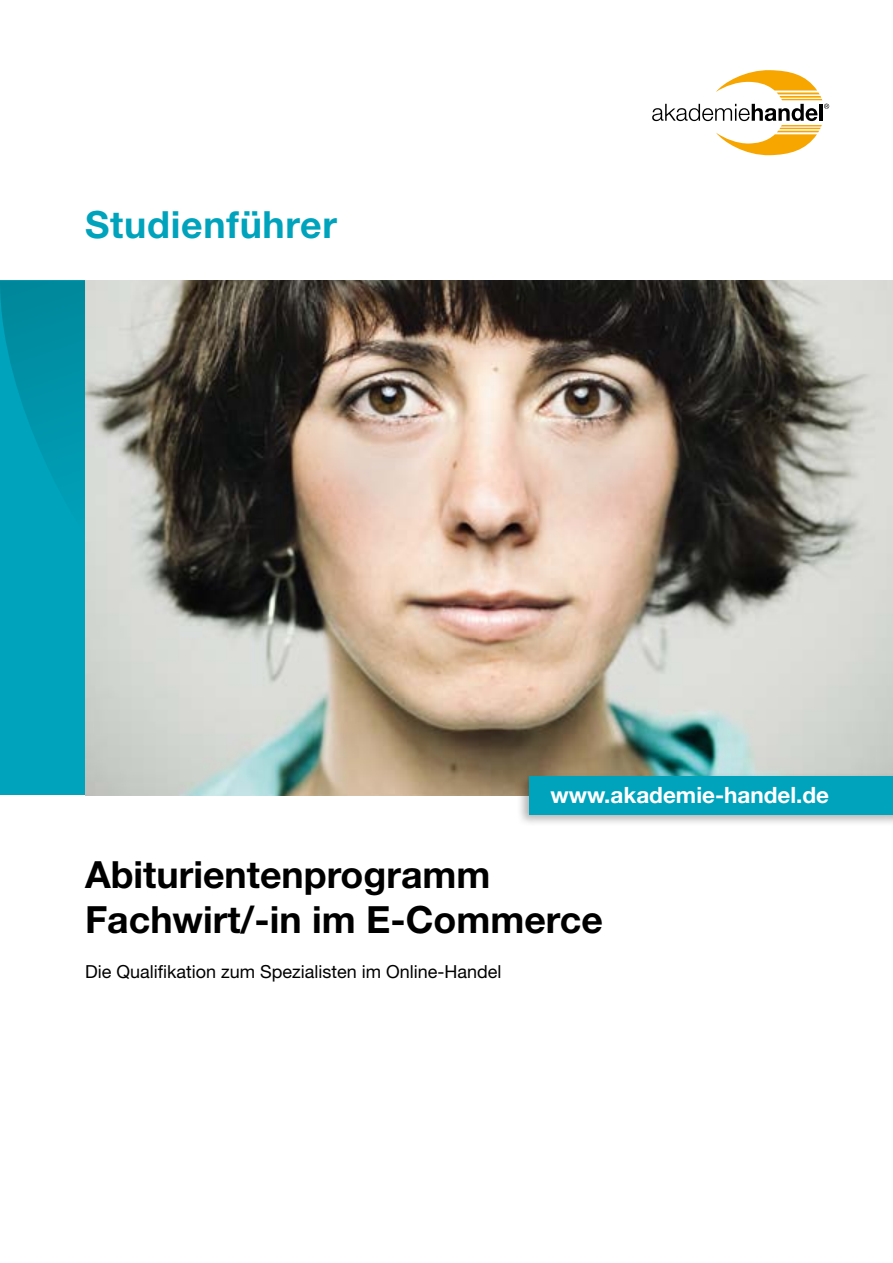
<style>
.page{position:relative;width:893px;height:1263px;background:#fff}
.page>*{position:absolute;margin:0;border:0;box-sizing:border-box;transform-origin:0 0}
.t1{font:700 37.5px/45px "Helvetica Neue LT Std";color:#000}
.t2{font:700 37.5px "Helvetica Neue LT Std";letter-spacing:.02em;color:#00a3bc}
.t3{font:700 22.5px "Helvetica Neue LT Std";color:#fff}
.t4{font:18px "Helvetica Neue LT Std";color:#000}
</style>
<div class="page">
<img style="left:85px;top:281px;width:808px;height:514px">
<div style="left:0;top:281px;width:85px;height:514px;background:#00a3bc"></div>
<svg style="left:0;top:281px;width:85px;height:187px"></svg>
<div style="left:517px;top:773px;width:376px;height:54px;background:#000;opacity:.3"></div>
<div style="left:529px;top:776px;width:364px;height:38px;background:#00a3bc"></div>
<svg style="left:652px;top:70px;width:177px;height:85px"></svg>
<h1 class="t2" style="left:85px;top:202px;width:254px">Studienführer</h1>
<p class="t3" style="left:551px;top:781px;width:280px">www.akademie-handel.de</p>
<h1 class="t1" style="left:85px;top:851px;width:519px">Abiturientenprogramm<br>Fachwirt/-in im E-Commerce</h1>
<p class="t4" style="left:85px;top:960px;width:418px">Die Qualifikation zum Spezialisten im Online-Handel</p>
</div>
